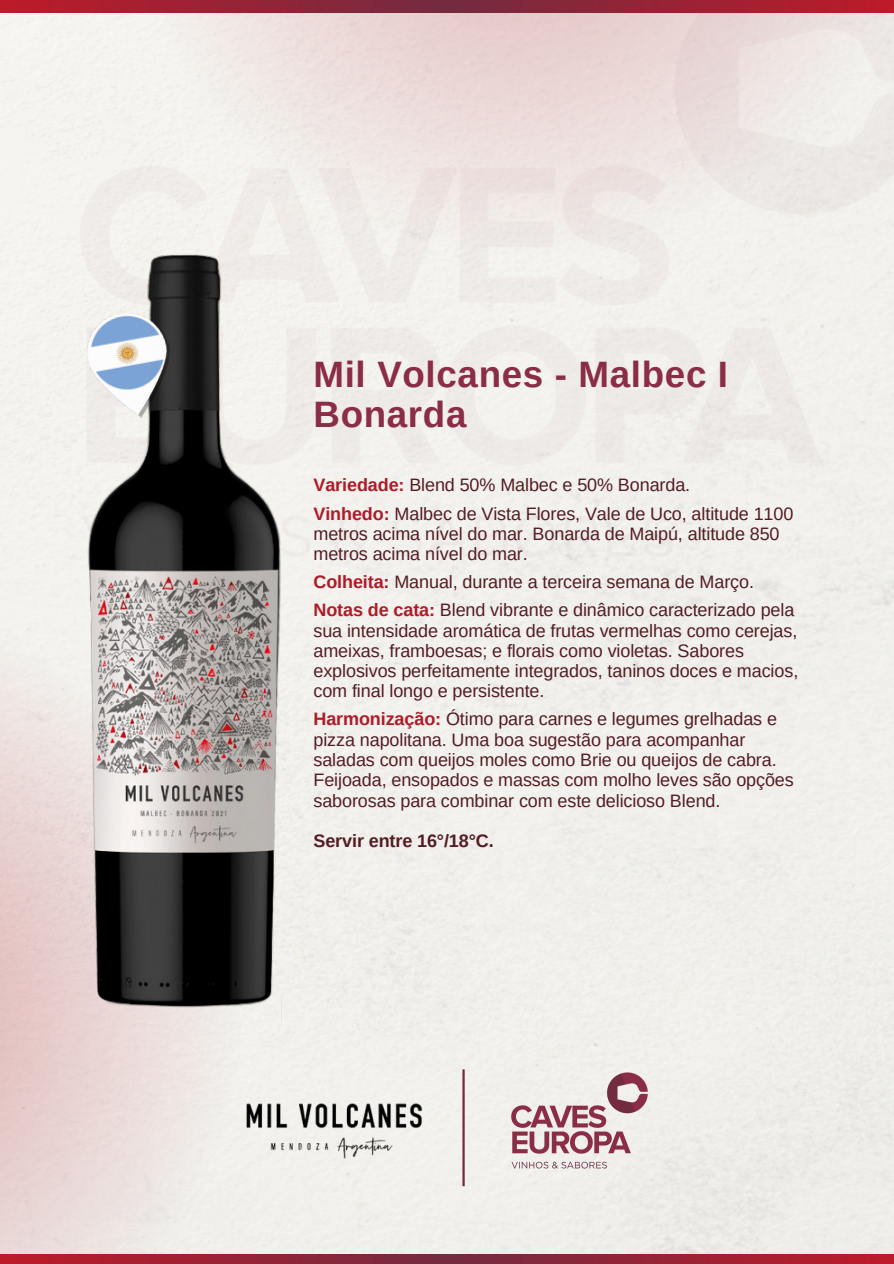
<style>
.page{position:relative;width:894px;height:1264px;background:#fff}
.page>*{position:absolute;margin:0;border:0;box-sizing:border-box;transform-origin:0 0}
.t1{font:700 36.75px/39.3px "Arimo";letter-spacing:.02em;color:#8a2d45}
.t2{font:18px/20.2px "Arimo";letter-spacing:-.005em;color:#541c23}
.t3{font:700 18px "Arimo";letter-spacing:-.005em;color:#541c23}
.s1{font-weight:700;color:#af1a28}
</style>
<div class="page">
<div style="left:0;top:13px;width:893px;height:1241px;background:#f0f0ec"></div>
<div style="left:336px;top:295px;width:557px;height:271px;background:#f1f0ec"></div>
<svg style="left:0;top:562px;width:281px;height:692px"></svg>
<svg style="left:74px;top:13px;width:819px;height:282px;fill:#efe8e5"></svg>
<svg style="left:0;top:0;width:893px;height:13px"></svg>
<svg style="left:0;top:1254px;width:893px;height:9px"></svg>
<img style="left:52px;top:184px;width:284px;height:867px">
<img style="left:81px;top:306px;width:100px;height:119px">
<hr style="left:462px;top:1069px;width:2px;height:117px;background:#732b40">
<img style="left:245px;top:1102px;width:182px;height:57px">
<img style="left:510px;top:1071px;width:138px;height:98px">
<p class="t1" style="left:313px;top:355px;width:416px">Mil Volcanes - Malbec I<br>Bonarda</p>
<p class="t2" style="left:313px;top:475px;width:378px"><span class="s1">Variedade:</span> Blend 50% Malbec e 50% Bonarda.</p>
<p class="t2" style="left:313px;top:503px;width:481px"><span class="s1">Vinhedo:</span> Malbec de Vista Flores, Vale de Uco, altitude 1100</p>
<p class="t2" style="left:313px;top:523px;width:467px">metros acima nível do mar. Bonarda de Maipú, altitude 850 metros acima nível do mar.</p>
<p class="t2" style="left:313px;top:572px;width:442px"><span class="s1">Colheita:</span> Manual, durante a terceira semana de Março.</p>
<p class="t2" style="left:313px;top:600px;width:486px"><span class="s1">Notas de cata:</span> Blend vibrante e dinâmico caracterizado pela sua intensidade aromática de frutas vermelhas como cerejas, ameixas, framboesas; e florais como violetas. Sabores explosivos perfeitamente integrados, taninos doces e macios, com final longo e persistente.</p>
<p class="t2" style="left:313px;top:709px;width:465px"><span class="s1">Harmonização:</span> Ótimo para carnes e legumes grelhadas e pizza napolitana. Uma boa sugestão para acompanhar saladas com queijos moles como Brie ou queijos de cabra.</p>
<p class="t2" style="left:313px;top:770px;width:481px">Feijoada, ensopados e massas com molho leves são opções saborosas para combinar com este delicioso Blend.</p>
<p class="t3" style="left:313px;top:830px;width:182px">Servir entre 16°/18°C.</p>
</div>
